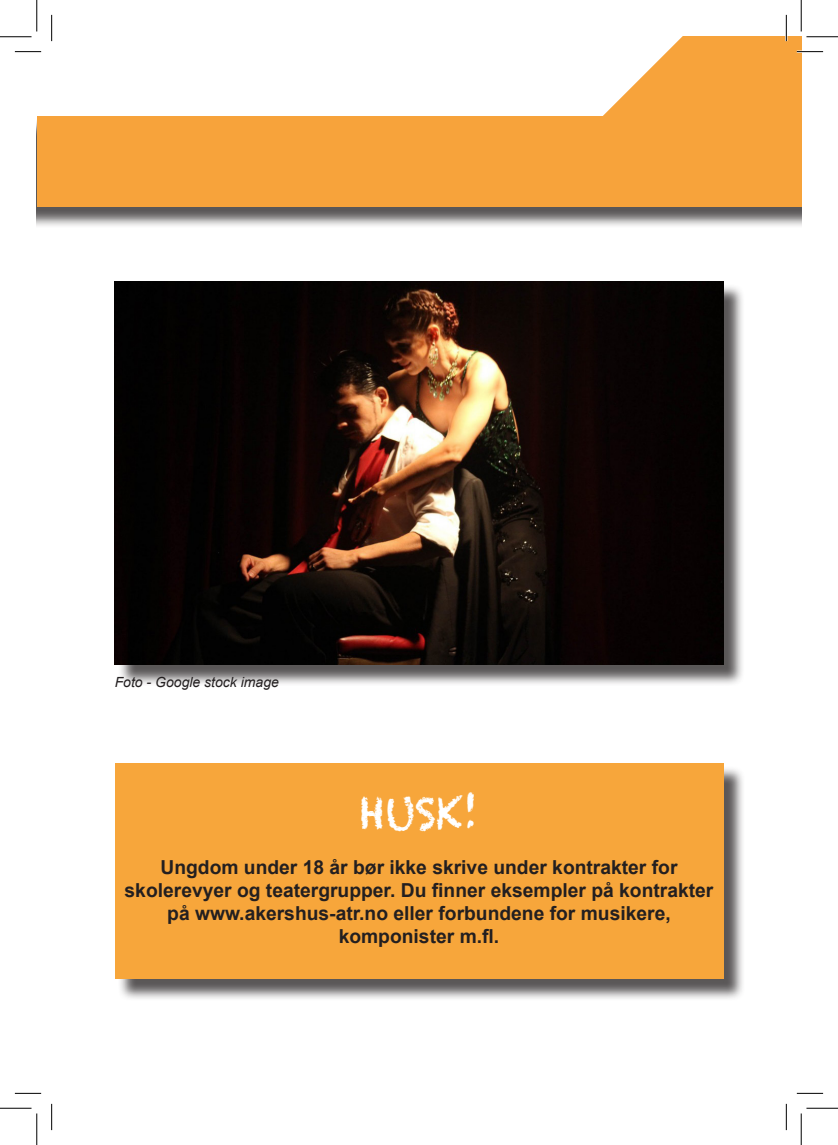
<style>
.page{position:relative;width:838px;height:1145px;background:#fff}
.page>*{position:absolute;margin:0;border:0;box-sizing:border-box;transform-origin:0 0}
.t1{font:42px "Chalkduster";color:#fff}
.t2{font:700 19.25px/23.1px "Arial";color:#231f20;text-align:center}
.t3{font:italic 14px "Arial";color:#231f20}
</style>
<div class="page">
<div style="left:37px;top:119px;width:764px;height:110px;background:#231f20;opacity:.75"></div>
<div style="left:37px;top:116px;width:764px;height:91px;background:#f7a33b"></div>
<div style="left:117px;top:766px;width:628px;height:235px;background:#231f20;opacity:.75"></div>
<div style="left:115px;top:763px;width:608px;height:216px;background:#f7a63b"></div>
<div style="left:117px;top:284px;width:628px;height:402px;background:#231f20;opacity:.75"></div>
<img style="left:115px;top:281px;width:608px;height:383px">
<svg style="left:15px;top:51px;width:26px;height:1px"></svg>
<svg style="left:15px;top:1093px;width:26px;height:1px"></svg>
<svg style="left:796px;top:1093px;width:27px;height:1px"></svg>
<svg style="left:51px;top:15px;width:1px;height:26px"></svg>
<svg style="left:51px;top:1104px;width:1px;height:26px"></svg>
<svg style="left:603px;top:15px;width:220px;height:102px"></svg>
<svg style="left:786px;top:1104px;width:1px;height:26px"></svg>
<hr style="left:806px;top:36px;width:31px;height:2px;background:#fff">
<hr style="left:800px;top:0;width:2px;height:31px;background:#fff">
<hr style="left:0;top:36px;width:32px;height:1px;background:#000">
<hr style="left:806px;top:36px;width:31px;height:1px;background:#000">
<hr style="left:0;top:1108px;width:32px;height:1px;background:#000">
<hr style="left:806px;top:1108px;width:31px;height:1px;background:#000">
<hr style="left:36px;top:0;width:1px;height:31px;background:#000">
<hr style="left:36px;top:1113px;width:1px;height:32px;background:#000">
<hr style="left:800px;top:0;width:1px;height:31px;background:#000">
<hr style="left:800px;top:1113px;width:1px;height:32px;background:#000">
<p class="t3" style="left:115px;top:673px;width:166px">Foto - Google stock image</p>
<p class="t1" style="left:359px;top:789px;width:121px">HUSK!</p>
<p class="t2" style="left:160px;top:856px;width:518px">Ungdom under 18 år bør ikke skrive under kontrakter for</p>
<p class="t2" style="left:125px;top:880px;width:590px">skolerevyer og teatergrupper. Du finner eksempler på kontrakter på www.akershus-atr.no eller forbundene for musikere,</p>
<p class="t2" style="left:338px;top:926px;width:162px">komponister m.fl.</p>
</div>
